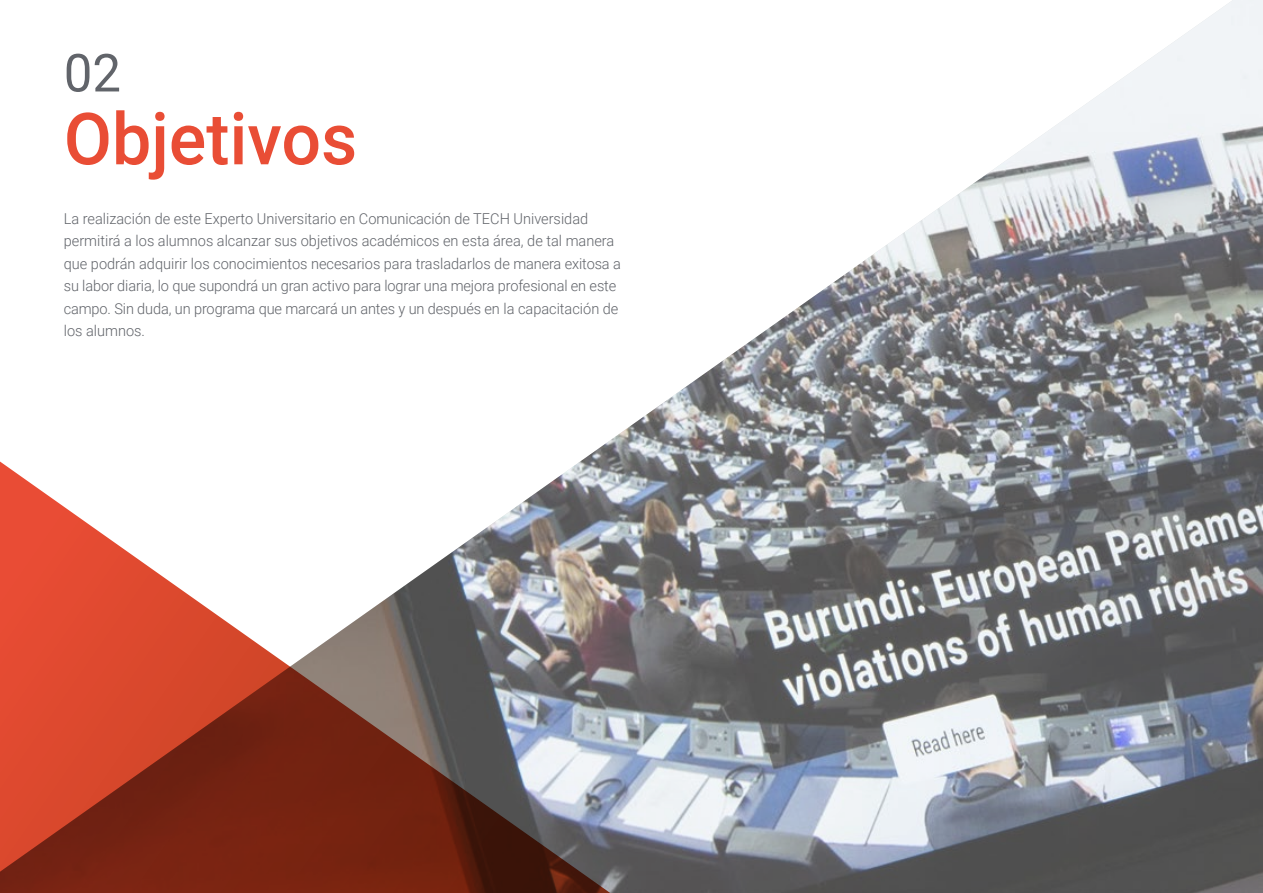
<style>
.page{position:relative;width:1263px;height:893px;background:#fff}
.page>*{position:absolute;margin:0;border:0;box-sizing:border-box;transform-origin:0 0}
.t1{font:500 72px "Roboto";color:#e94d35}
.t2{font:52.5px "Roboto";color:#61646a}
.t3{font:300 15px/22.5px "Roboto";color:#61646a}
</style>
<div class="page">
<img style="left:602px;top:0;width:661px;height:893px">
<svg style="left:0;top:446px;width:640px;height:447px"></svg>
<h2 class="t2" style="left:64px;top:36px;width:59px">02</h2>
<h1 class="t1" style="left:64px;top:88px;width:295px">Objetivos</h1>
<p class="t3" style="left:64px;top:206px;width:558px">La realización de este Experto Universitario en Comunicación de TECH Universidad permitirá a los alumnos alcanzar sus objetivos académicos en esta área, de tal manera que podrán adquirir los conocimientos necesarios para trasladarlos de manera exitosa a su labor diaria, lo que supondrá un gran activo para lograr una mejora profesional en este campo. Sin duda, un programa que marcará un antes y un después en la capacitación de los alumnos.</p>
</div>
